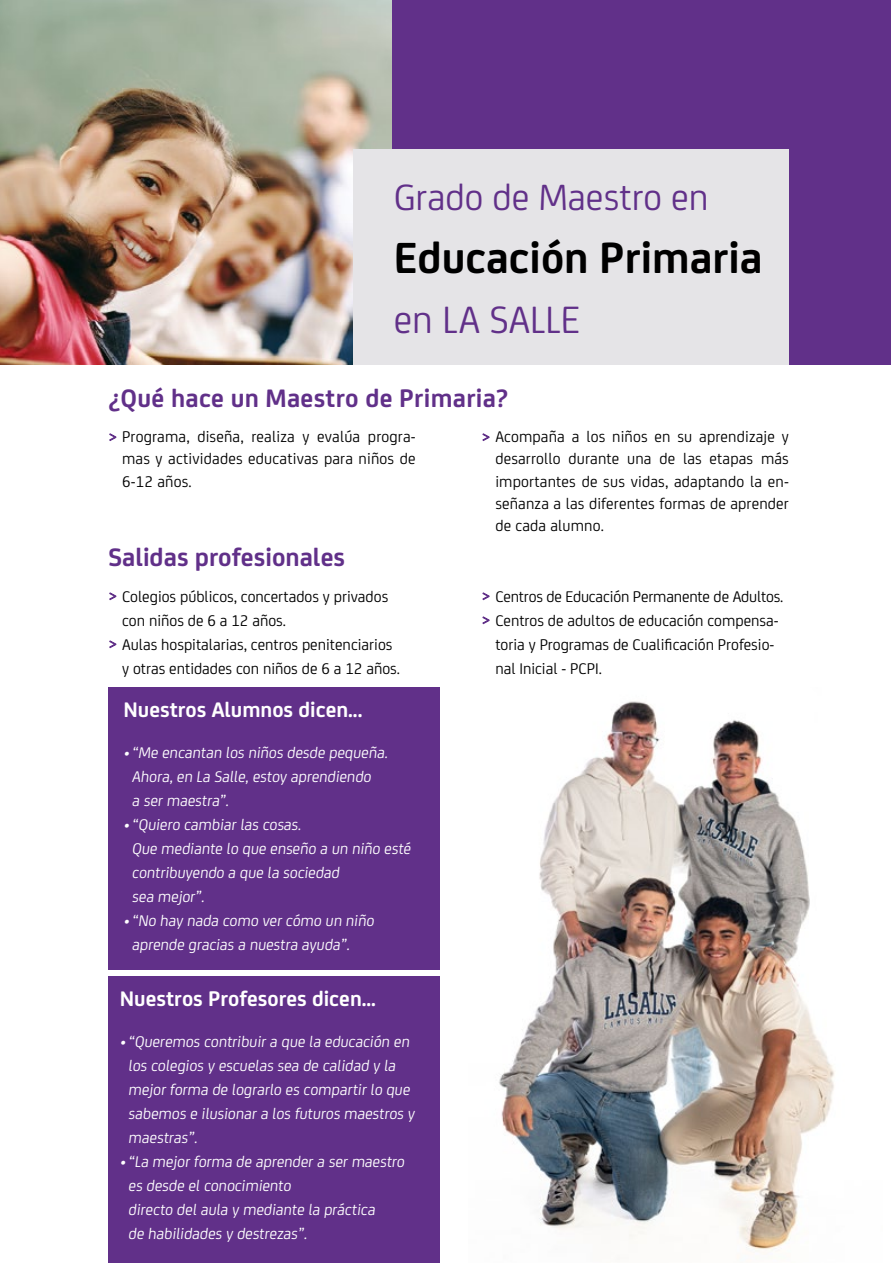
<style>
.page{position:relative;width:891px;height:1263px;background:#fff}
.page>*{position:absolute;margin:0;border:0;box-sizing:border-box;transform-origin:0 0}
.t1{font:700 46.5px "Bankia";color:#000}
.t2{font:40.65px "Bankia";color:#613089}
.t3{font:39px "Bankia";color:#613089}
.t4{font:700 27px "Bankia";letter-spacing:.01em;color:#613089}
.t5{font:700 22.5px "Bankia";color:#fff}
.t6{font:16.5px/24px "Bankia";color:#fff}
.t7{font:16.5px/22px "Bankia";color:#000;text-align:justify}
</style>
<div class="page">
<div style="left:392px;top:0;width:499px;height:364px;background:#613089"></div>
<img style="left:0;top:0;width:391px;height:364px">
<div style="left:353px;top:149px;width:436px;height:216px;background:#e5e4e7"></div>
<svg style="left:109px;top:433px;width:8px;height:8px"></svg>
<svg style="left:109px;top:592px;width:8px;height:9px"></svg>
<svg style="left:109px;top:640px;width:8px;height:9px"></svg>
<svg style="left:482px;top:433px;width:8px;height:8px"></svg>
<svg style="left:482px;top:592px;width:8px;height:9px"></svg>
<svg style="left:482px;top:616px;width:8px;height:9px"></svg>
<div style="left:108px;top:688px;width:332px;height:282px;background:#613089"></div>
<div style="left:108px;top:976px;width:332px;height:287px;background:#613089"></div>
<img style="left:499px;top:701px;width:336px;height:557px">
<h3 class="t3" style="left:394px;top:169px;width:316px">Grado de Maestro en</h3>
<h1 class="t1" style="left:394px;top:223px;width:370px">Educación Primaria</h1>
<h2 class="t2" style="left:394px;top:290px;width:187px">en LA SALLE</h2>
<h3 class="t4" style="left:108px;top:378px;width:401px">¿Qué hace un Maestro de Primaria?</h3>
<p class="t7" style="left:122px;top:425px;width:295px">Programa, diseña, realiza y evalúa progra&shy;mas y actividades educativas para niños de 6-12 años.</p>
<h3 class="t4" style="left:108px;top:537px;width:238px">Salidas profesionales</h3>
<p class="t7" style="left:122px;top:583px;width:279px;line-height:24px;text-align:left">Colegios públicos, concertados y privados con niños de 6 a 12 años.<br>Aulas hospitalarias, centros penitenciarios y otras entidades con niños de 6 a 12 años.</p>
<h3 class="t5" style="left:123px;top:693px;width:240px">Nuestros Alumnos dicen...</h3>
<p class="t6" style="left:132px;top:740px;width:260px;text-indent:-9px">•“Me encantan los niños desde pequeña.<br>Ahora, en La Salle, estoy aprendiendo<br>a ser maestra”.</p>
<p class="t6" style="left:132px;top:812px;width:283px;text-indent:-9px">•“Quiero cambiar las cosas.<br>Que mediante lo que enseño a un niño esté contribuyendo a que la sociedad<br>sea mejor”.</p>
<p class="t6" style="left:132px;top:908px;width:246px;text-indent:-9px">•“No hay nada como ver cómo un niño aprende gracias a nuestra ayuda”.</p>
<h3 class="t5" style="left:120px;top:981px;width:258px">Nuestros Profesores dicen...</h3>
<p class="t6" style="left:128px;top:1028px;width:290px;text-indent:-9px">•“Queremos contribuir a que la educación en los colegios y escuelas sea de calidad y la mejor forma de lograrlo es compartir lo que sabemos e ilusionar a los futuros maestros y maestras”.</p>
<p class="t6" style="left:128px;top:1148px;width:280px;text-indent:-8px">•“La mejor forma de aprender a ser maestro es desde el conocimiento<br>directo del aula y mediante la práctica<br>de habilidades y destrezas”.</p>
<p class="t7" style="left:495px;top:425px;width:295px">Acompaña a los niños en su aprendizaje y desarrollo durante una de las etapas más importantes de sus vidas, adaptando la en&shy;señanza a las diferentes formas de aprender de cada alumno.</p>
<p class="t7" style="left:495px;top:583px;width:290px;line-height:24px;text-align:left">Centros de Educación Permanente de Adultos.<br>Centros de adultos de educación compensa&shy;toria y Programas de Cualificación Profesio&shy;nal Inicial - PCPI.</p>
</div>
